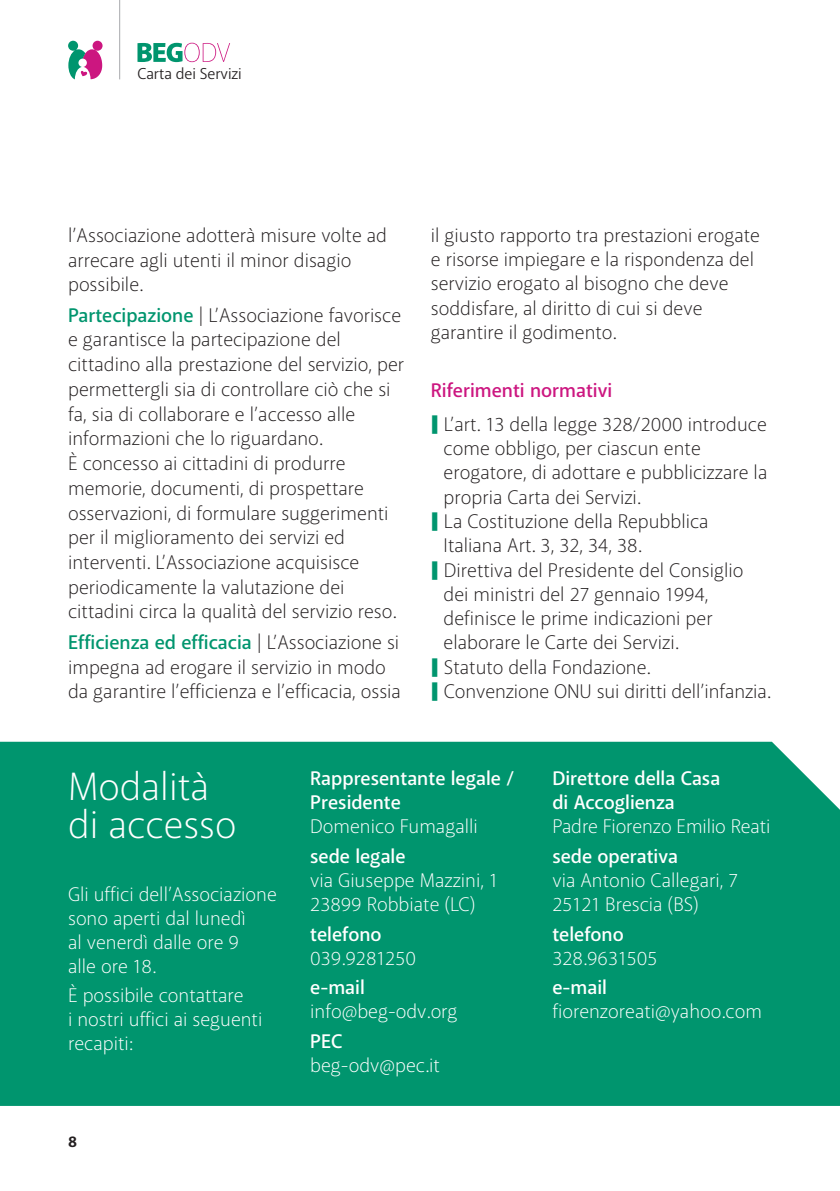
<style>
.page{position:relative;width:840px;height:1191px;background:#fff}
.page>*{position:absolute;margin:0;border:0;box-sizing:border-box;transform-origin:0 0}
.t1{font:300 40px "Akagi Pro";color:#fff}
.t2{font:300 20px/24.8px "Akagi Pro";color:#231f20}
.t3{font:300 20px/24px "Akagi Pro";color:#fff}
.t4{font:600 20px/24px "Akagi Pro";color:#fff}
.t5{font:600 20px "Akagi Pro";color:#cc1680}
.t6{font:16px "Akagi Pro";letter-spacing:-.005em;color:#231f20}
.t7{font:700 16px "Akagi Pro";color:#231f20}
.s1{font-weight:600;color:#00956e}
.s2{font-weight:300}
.s3{font-weight:600}
</style>
<div class="page">
<hr style="left:119px;top:0;width:1px;height:79px;background:#a8a9ad">
<svg style="left:137px;top:43px;width:93px;height:19px"></svg>
<svg style="left:68px;top:41px;width:34px;height:38px"></svg>
<div style="left:0;top:741px;width:839px;height:365px;background:#00956e"></div>
<p class="t6" style="left:137px;top:64px;width:106px">Carta dei Servizi</p>
<p class="t2" style="left:68px;top:224px;width:320px">l’Associazione adotterà misure volte ad arrecare agli utenti il minor disagio possibile.</p>
<p class="t2" style="left:68px;top:304px;width:337px"><span class="s1">Partecipazione</span> | L’Associazione favorisce e garantisce la partecipazione del cittadino alla prestazione del servizio, per permettergli sia di controllare ciò che si fa, sia di collaborare e l’accesso alle informazioni che lo riguardano.<br>È concesso ai cittadini di produrre memorie, documenti, di prospettare osservazioni, di formulare suggerimenti per il miglioramento dei servizi ed interventi. L’Associazione acquisisce periodicamente la valutazione dei cittadini circa la qualità del servizio reso.</p>
<p class="t2" style="left:68px;top:631px;width:334px"><span class="s1">Efficienza ed efficacia</span> | L’Associazione si impegna ad erogare il servizio in modo da garantire l’efficienza e l’efficacia, ossia</p>
<p class="t2" style="left:430px;top:225px;width:330px;line-height:24.2px">il giusto rapporto tra prestazioni erogate e risorse impiegare e la rispondenza del servizio erogato al bisogno che deve soddisfare, al diritto di cui si deve garantire il godimento.</p>
<p class="t5" style="left:430px;top:382px;width:183px">Riferimenti normativi</p>
<p class="t2" style="left:443px;top:414px;width:325px;line-height:24.2px">L’art. 13 della legge 328/2000 introduce come obbligo, per ciascun ente erogatore, di adottare e pubblicizzare la propria Carta dei Servizi.</p>
<p class="t2" style="left:443px;top:511px;width:266px;line-height:24.2px">La Costituzione della Repubblica<br>Italiana Art. 3, 32, 34, 38.</p>
<p class="t2" style="left:443px;top:559px;width:301px;line-height:24.2px">Direttiva del Presidente del Consiglio dei ministri del 27 gennaio 1994, definisce le prime indicazioni per elaborare le Carte dei Servizi.</p>
<p class="t2" style="left:443px;top:656px;width:208px">Statuto della Fondazione.</p>
<p class="t2" style="left:443px;top:681px;width:328px">Convenzione ONU sui diritti dell’infanzia.</p>
<p class="t1" style="left:68px;top:771px;width:143px">Modalità</p>
<p class="t1" style="left:68px;top:808px;width:170px">di accesso</p>
<p class="t3" style="left:68px;top:883px;width:210px">Gli uffici dell’Associazione sono aperti dal lunedì<br>al venerdì dalle ore 9<br>alle ore 18.</p>
<p class="t3" style="left:68px;top:985px;width:196px">È possibile contattare<br>i nostri uffici ai seguenti recapiti:</p>
<p class="t7" style="left:68px;top:1136px;width:11px">8</p>
<p class="t4" style="left:310px;top:768px;width:205px">Rappresentante legale /<br>Presidente<br><span class="s2">Domenico Fumagalli</span></p>
<p class="t3" style="left:310px;top:846px;width:189px"><span class="s3">sede legale<br></span>via Giuseppe Mazzini, 1<br>23899 Robbiate (LC)</p>
<p class="t3" style="left:310px;top:923px;width:107px"><span class="s3">telefono<br></span>039.9281250</p>
<p class="t3" style="left:310px;top:977px;width:149px"><span class="s3">e-mail </span>info@beg-odv.org</p>
<p class="t3" style="left:310px;top:1031px;width:131px"><span class="s3">PEC </span>beg-odv@pec.it</p>
<p class="t4" style="left:552px;top:768px;width:219px">Direttore della Casa<br>di Accoglienza<br><span class="s2">Padre Fiorenzo Emilio Reati</span></p>
<p class="t3" style="left:552px;top:846px;width:187px"><span class="s3">sede operativa<br></span>via Antonio Callegari, 7<br>25121 Brescia (BS)</p>
<p class="t3" style="left:552px;top:923px;width:107px"><span class="s3">telefono<br></span>328.9631505</p>
<p class="t3" style="left:552px;top:977px;width:211px"><span class="s3">e-mail </span>fiorenzoreati@yahoo.com</p>
</div>
